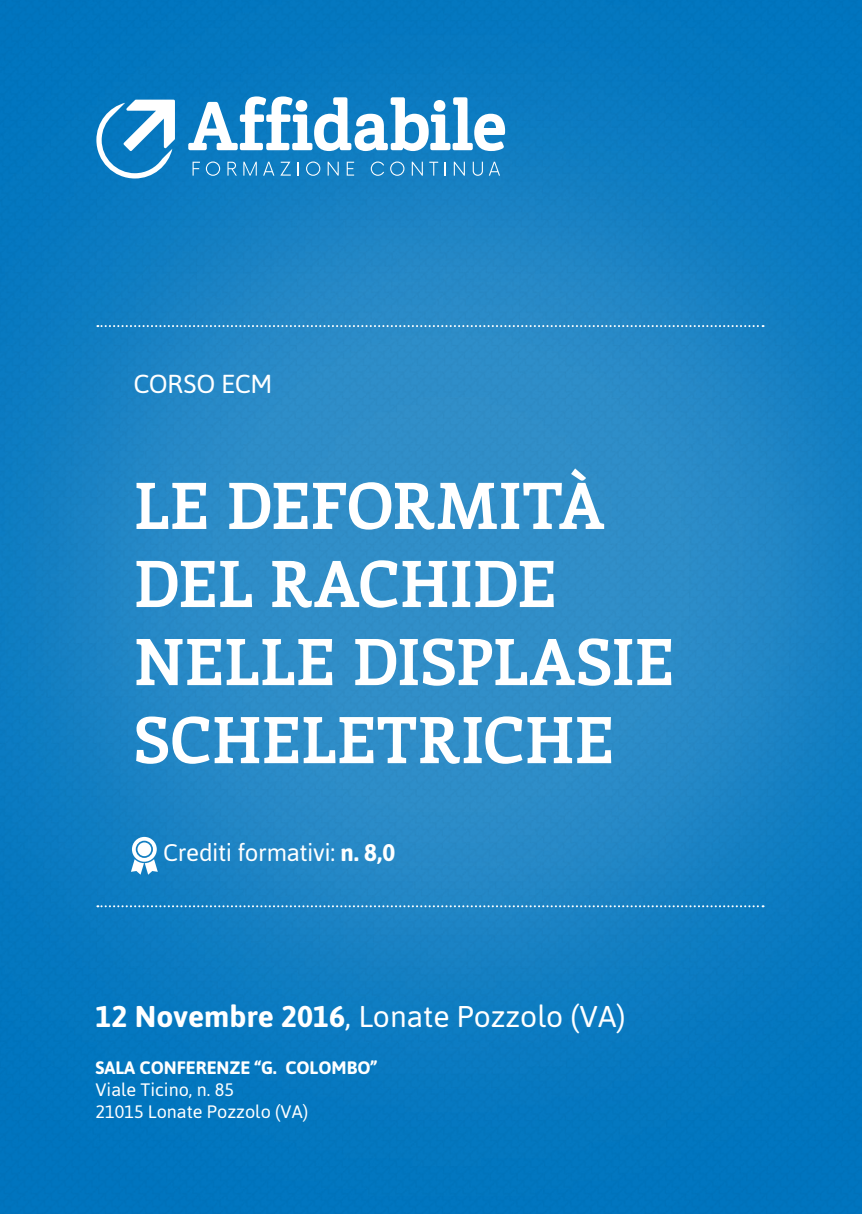
<style>
.page{position:relative;width:862px;height:1214px;background:#fff}
.page>*{position:absolute;margin:0;border:0;box-sizing:border-box;transform-origin:0 0}
.t1{font:700 64px/78px "Enriqueta";letter-spacing:-.015em;color:#fff}
.t2{font:30px "Asap";color:#fff}
.t3{font:26px "Asap";letter-spacing:-.015em;color:#fff}
.t4{font:24px "Asap";letter-spacing:-.015em;color:#fff}
.t5{font:18px/21.6px "Asap";color:#fff}
.t6{font:700 18px "Asap";color:#fff}
.s1{font-weight:700}
</style>
<div class="page">
<img style="left:0;top:0;width:862px;height:1213px">
<svg style="left:97px;top:325px;width:666px;height:2px"></svg>
<svg style="left:97px;top:905px;width:666px;height:2px"></svg>
<svg style="left:131px;top:836px;width:27px;height:38px"></svg>
<svg style="left:188px;top:96px;width:317px;height:55px"></svg>
<svg style="left:193px;top:162px;width:7px;height:14px"></svg>
<svg style="left:206px;top:161px;width:14px;height:15px"></svg>
<svg style="left:227px;top:162px;width:10px;height:14px"></svg>
<svg style="left:243px;top:162px;width:14px;height:14px"></svg>
<svg style="left:263px;top:162px;width:11px;height:14px"></svg>
<svg style="left:280px;top:162px;width:11px;height:14px"></svg>
<svg style="left:298px;top:162px;width:1px;height:14px"></svg>
<svg style="left:306px;top:161px;width:14px;height:15px"></svg>
<svg style="left:328px;top:162px;width:11px;height:14px"></svg>
<svg style="left:347px;top:162px;width:7px;height:14px"></svg>
<svg style="left:371px;top:161px;width:13px;height:15px"></svg>
<svg style="left:390px;top:161px;width:14px;height:15px"></svg>
<svg style="left:412px;top:162px;width:11px;height:14px"></svg>
<svg style="left:429px;top:162px;width:9px;height:14px"></svg>
<svg style="left:445px;top:162px;width:1px;height:14px"></svg>
<svg style="left:454px;top:162px;width:11px;height:14px"></svg>
<svg style="left:473px;top:162px;width:10px;height:14px"></svg>
<svg style="left:489px;top:162px;width:11px;height:14px"></svg>
<svg style="left:96px;top:100px;width:79px;height:78px"></svg>
<p class="t3" style="left:133px;top:368px;width:140px">Corso ECM</p>
<p class="t1" style="left:133px;top:464px;width:543px">LE DEFORMITÀ<br>DEL RACHIDE<br>NELL E DISPLASIE<br>SCHELETRICHE</p>
<p class="t4" style="left:163px;top:838px;width:233px">Crediti formativi: <span class="s1">N. 8,0</span></p>
<p class="t2" style="left:95px;top:998px;width:531px"><span class="s1">12 NOVEMBRE 2016</span>, Lonate Pozzolo (VA)</p>
<p class="t6" style="left:95px;top:1057px;width:202px">SALA CON FERENZE “G. COLO</p>
<p class="t6" style="left:331px;top:1057px;width:47px">MBO”</p>
<p class="t5" style="left:95px;top:1078px;width:214px">Viale Ticino, n. 85<br>21015 Lonate Pozzolo (VA)</p>
</div>
